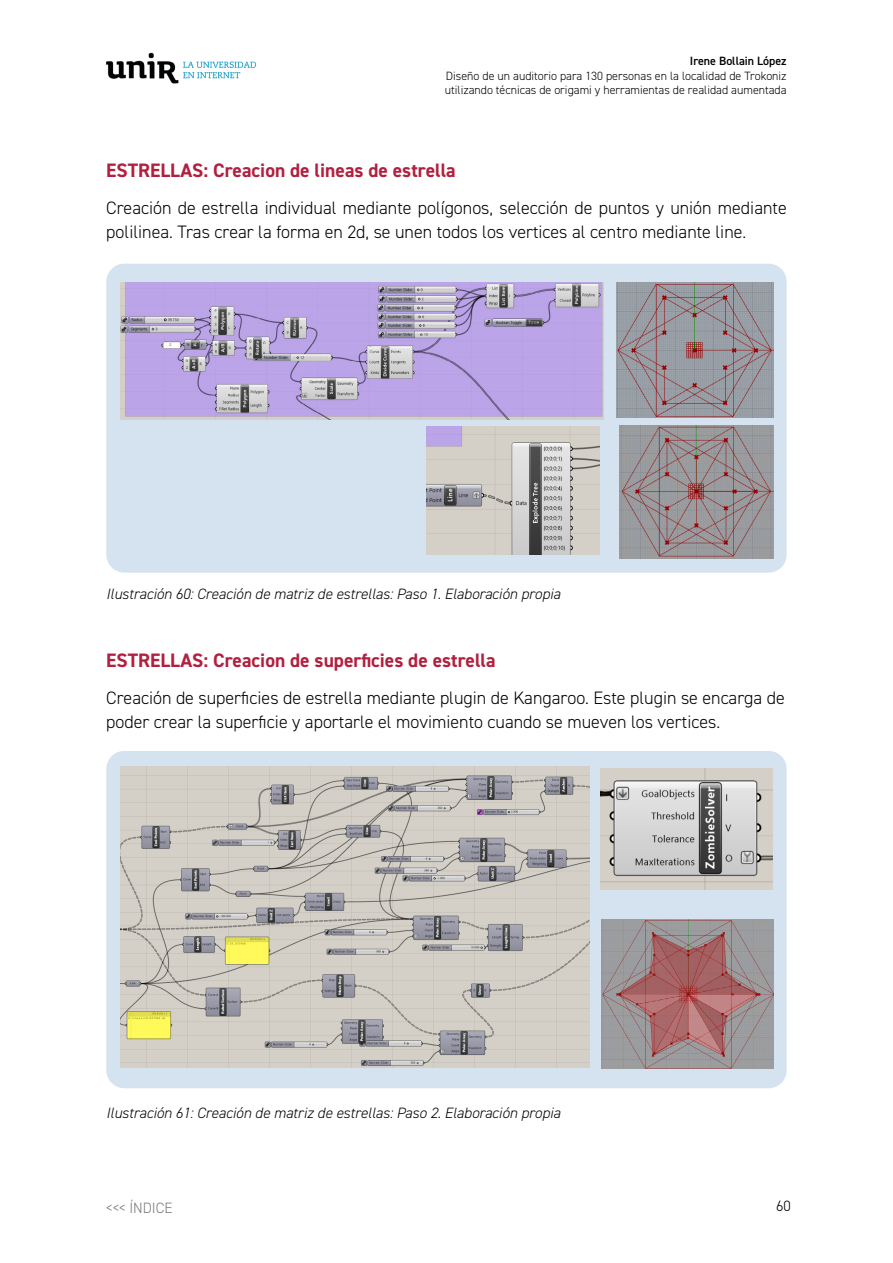
<style>
.page{position:relative;width:893px;height:1263px;background:#fff}
.page>*{position:absolute;margin:0;border:0;box-sizing:border-box;transform-origin:0 0}
.t1{font:700 19.5px "DIN2014";color:#b2203f}
.t2{font:300 18px/24.3px "DIN2014";color:#000}
.t3{font:italic 300 15px "DIN2014";color:#000}
.t4{font:300 15px "DIN2014";color:#7c7b7b}
.t5{font:300 15px "DIN2014";color:#000}
.t6{font:300 12px/14.4px "DIN2014";color:#000}
.t7{font:600 12px "DIN2014";color:#000}
</style>
<div class="page">
<img style="left:106px;top:52px;width:151px;height:32px">
<div style="left:106px;top:264px;width:681px;height:309px;background:#d4e3ef;border-radius:18px"></div>
<img style="left:120px;top:282px;width:483px;height:138px">
<img style="left:617px;top:282px;width:156px;height:136px">
<img style="left:619px;top:425px;width:154px;height:133px">
<img style="left:427px;top:427px;width:173px;height:127px">
<div style="left:106px;top:751px;width:681px;height:337px;background:#d4e3ef;border-radius:18px"></div>
<img style="left:120px;top:767px;width:469px;height:300px">
<img style="left:600px;top:768px;width:173px;height:122px">
<img style="left:602px;top:919px;width:172px;height:150px">
<p class="t7" style="left:690px;top:53px;width:98px">Irene Bollain López</p>
<p class="t6" style="left:445px;top:68px;width:343px">Diseño de un auditorio para 130 personas en la localidad de Trokoniz utilizando técnicas de origami y herramientas de realidad aumentada</p>
<p class="t1" style="left:106px;top:157px;width:351px">ESTRELLAS: Creacion de lineas de estrella</p>
<p class="t2" style="left:106px;top:196px;width:682px">Creación de estrella individual mediante polígonos, selección de puntos y unión mediante polilinea. Tras crear la forma en 2d, se unen todos los vertices al centro mediante line.</p>
<p class="t3" style="left:106px;top:584px;width:456px">Ilustración 60: Creación de matriz de estrellas: Paso 1. Elaboración propia</p>
<p class="t1" style="left:106px;top:647px;width:391px">ESTRELLAS: Creacion de superficies de estrella</p>
<p class="t2" style="left:106px;top:686px;width:680px">Creación de superficies de estrella mediante plugin de Kangaroo. Este plugin se encarga de poder crear la superficie y aportarle el movimiento cuando se mueven los vertices.</p>
<p class="t3" style="left:106px;top:1104px;width:456px">Ilustración 61: Creación de matriz de estrellas: Paso 2. Elaboración propia</p>
<p class="t4" style="left:106px;top:1199px;width:68px">&lt;&lt;&lt; ÍNDICE</p>
<p class="t5" style="left:776px;top:1196px;width:16px">60</p>
</div>
